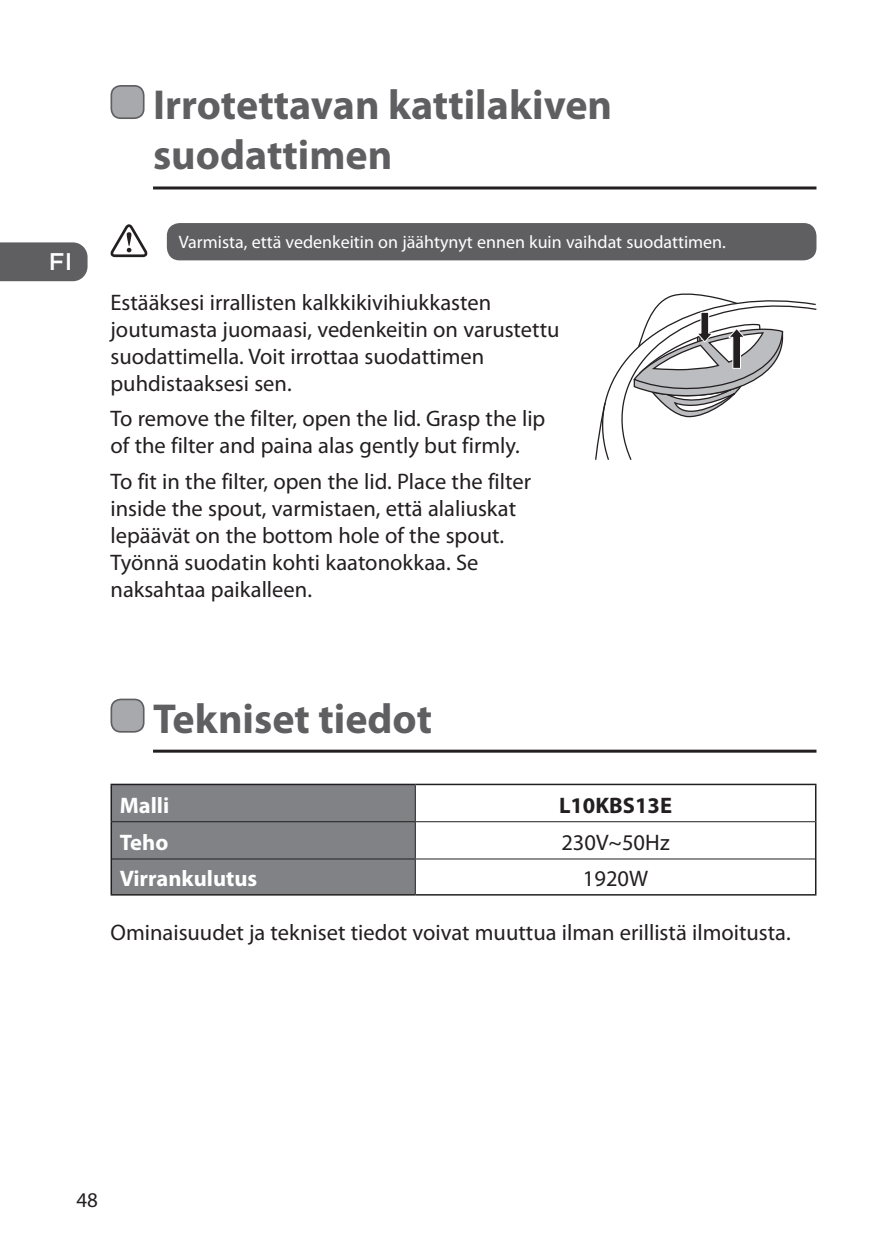
<style>
.page{position:relative;width:893px;height:1259px;background:#fff}
.page>*{position:absolute;margin:0;border:0;box-sizing:border-box;transform-origin:0 0}
.t1{font:700 42px/50.4px "Myriad Pro";color:#5f5f62}
.t2{font:500 24px "Gotham";color:#fff}
.t3{font:22.5px/27px "Myriad Pro";color:#231f20}
.t4{font:700 22.5px "Myriad Pro";color:#fff}
.t5{font:700 22.5px "Myriad Pro";color:#231f20}
.t6{font:21px "Myriad Pro";color:#231f20}
.t7{font:18px "Myriad Pro";color:#fff}
</style>
<div class="page">
<div style="left:0;top:242px;width:88px;height:39px;background:#5f5f62"></div>
<hr style="left:153px;top:186px;width:663px;height:3px;background:#231f20">
<div style="left:111px;top:86px;width:33px;height:32px;background:#a8a9ad;border-radius:9px"></div>
<div style="left:111px;top:85px;width:34px;height:34px;border:2px solid #5f5f62;border-radius:9px"></div>
<hr style="left:153px;top:749px;width:663px;height:3px;background:#231f20">
<div style="left:111px;top:699px;width:33px;height:33px;background:#a8a9ad;border-radius:9px"></div>
<div style="left:111px;top:698px;width:34px;height:34px;border:2px solid #5f5f62;border-radius:9px"></div>
<div style="left:112px;top:785px;width:303px;height:109px;background:#808285"></div>
<hr style="left:111px;top:783px;width:304px;height:2px;background:#231f20">
<hr style="left:111px;top:785px;width:1px;height:36px;background:#231f20">
<hr style="left:415px;top:783px;width:401px;height:2px;background:#231f20">
<hr style="left:815px;top:785px;width:1px;height:36px;background:#231f20">
<hr style="left:111px;top:821px;width:1px;height:38px;background:#231f20">
<hr style="left:815px;top:821px;width:1px;height:38px;background:#231f20">
<hr style="left:111px;top:859px;width:1px;height:35px;background:#231f20">
<hr style="left:815px;top:859px;width:1px;height:35px;background:#231f20">
<hr style="left:111px;top:894px;width:304px;height:1px;background:#231f20">
<hr style="left:415px;top:894px;width:401px;height:1px;background:#231f20">
<hr style="left:415px;top:785px;width:1px;height:36px;background:#231f20">
<hr style="left:112px;top:821px;width:303px;height:1px;background:#231f20">
<hr style="left:415px;top:821px;width:400px;height:1px;background:#231f20">
<hr style="left:415px;top:822px;width:1px;height:36px;background:#231f20">
<hr style="left:112px;top:858px;width:303px;height:1px;background:#231f20">
<hr style="left:415px;top:858px;width:400px;height:1px;background:#231f20">
<hr style="left:415px;top:859px;width:1px;height:35px;background:#231f20">
<div style="left:167px;top:223px;width:649px;height:37px;background:#5f5f62;border-radius:13px"></div>
<svg style="left:110px;top:224px;width:38px;height:33px"></svg>
<svg style="left:595px;top:293px;width:221px;height:167px"></svg>
<p class="t2" style="left:49px;top:248px;width:25px">FI</p>
<h1 class="t1" style="left:153px;top:78px;width:461px">Irrotettavan kattilakiven suodattimen</h1>
<p class="t7" style="left:179px;top:231px;width:549px">Varmista, että vedenkeitin on jäähtynyt ennen kuin vaihdat suodattimen.</p>
<p class="t3" style="left:111px;top:288px;width:450px">Estääksesi irrallisten kalkkikivihiukkasten joutumasta juomaasi, vedenkeitin on varustettu suodattimella. Voit irrottaa suodattimen puhdistaaksesi sen.</p>
<p class="t3" style="left:111px;top:405px;width:436px">To remove the filter, open the lid. Grasp the lip of the filter and paina alas gently but firmly.</p>
<p class="t3" style="left:111px;top:467px;width:422px">To fit in the filter, open the lid. Place the filter inside the spout, varmistaen, että alaliuskat lepäävät on the bottom hole of the spout.<br>Työnnä suodatin kohti kaatonokkaa. Se naksahtaa paikalleen.</p>
<h1 class="t1" style="left:153px;top:692px;width:281px">Tekniset tiedot</h1>
<p class="t4" style="left:120px;top:790px;width:51px">Malli</p>
<p class="t5" style="left:559px;top:790px;width:115px">L10KBS13E</p>
<p class="t4" style="left:120px;top:827px;width:50px">Teho</p>
<p class="t3" style="left:561px;top:828px;width:110px">230V~50Hz</p>
<p class="t4" style="left:120px;top:864px;width:139px">Virrankulutus</p>
<p class="t3" style="left:583px;top:865px;width:67px">1920W</p>
<p class="t3" style="left:111px;top:918px;width:682px">Ominaisuudet ja tekniset tiedot voivat muuttua ilman erillistä ilmoitusta.</p>
<p class="t6" style="left:76px;top:1186px;width:23px">48</p>
</div>
